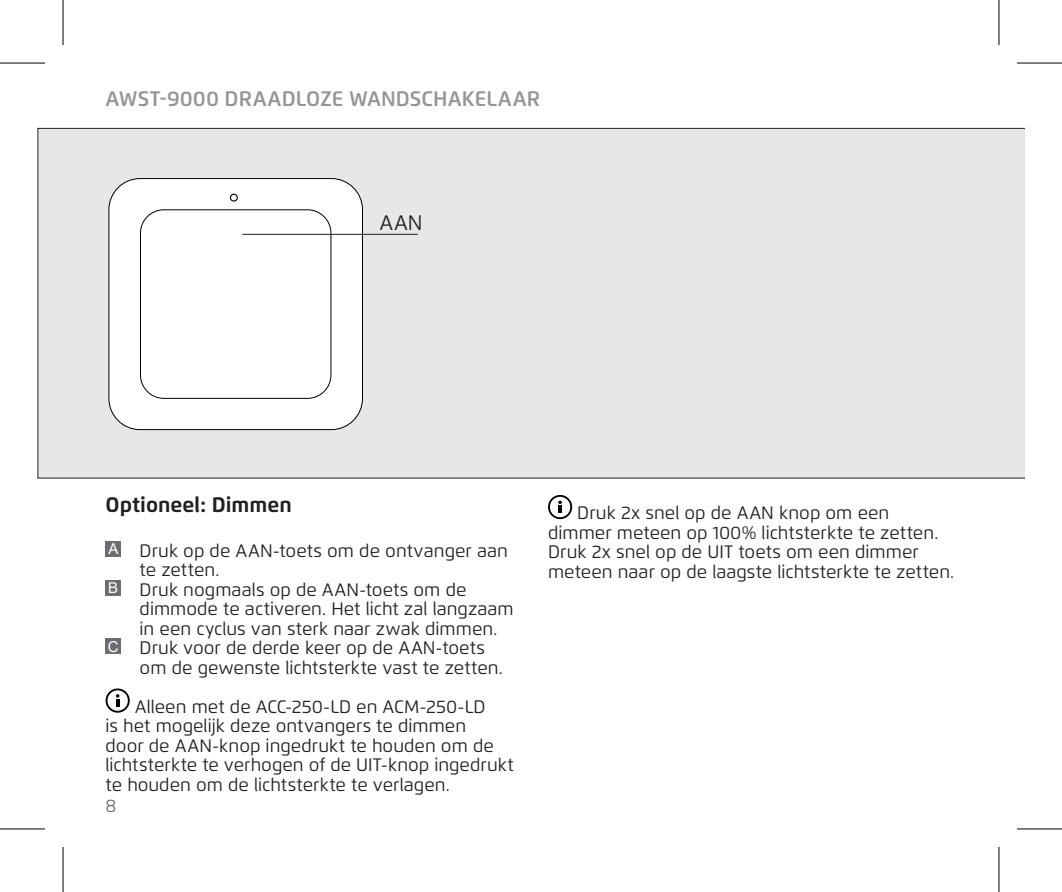
<style>
.page{position:relative;width:1062px;height:892px;background:#fff}
.page>*{position:absolute;margin:0;border:0;box-sizing:border-box;transform-origin:0 0}
.t1{font:600 21px "Flexo";color:#939598}
.Kopje_titel{font:700 21px "Flexo";color:#231f20}
.Kopje_titel-2{font:21px "Flexo";color:#231f20}
.Platte_tekst{font:18px/19.5px "Flexo";color:#231f20}
.t2{font:18px "Flexo";color:#6c6d70}
.Kopje_titel-3{font:15px "Arial";color:#fff}
</style>
<div class="page">
<div style="left:37px;top:128px;width:987px;height:350px;background:#e6e7e9"></div>
<div style="left:106px;top:541px;width:15px;height:15px;background:#6c6d70"></div>
<div style="left:106px;top:580px;width:15px;height:15px;background:#6c6d70"></div>
<div style="left:106px;top:638px;width:15px;height:16px;background:#6c6d70"></div>
<svg style="left:106px;top:688px;width:24px;height:24px"></svg>
<svg style="left:548px;top:495px;width:24px;height:24px"></svg>
<div style="left:109px;top:178px;width:253px;height:251px;background:#fff;border-radius:31px"></div>
<div style="left:109px;top:178px;width:254px;height:252px;border:1px solid #000001;border-radius:31px"></div>
<div style="left:230px;top:194px;width:8px;height:7px;border:1px solid #000001;border-radius:50%"></div>
<div style="left:140px;top:209px;width:191px;height:189px;border:1px solid #000001;border-radius:23px"></div>
<hr style="left:242px;top:234px;width:176px;height:1px;background:#231f20">
<svg style="left:0;top:829px;width:45px;height:1px"></svg>
<svg style="left:1017px;top:829px;width:44px;height:1px"></svg>
<hr style="left:0;top:62px;width:45px;height:2px;background:#000">
<hr style="left:1016px;top:62px;width:45px;height:2px;background:#000">
<hr style="left:0;top:828px;width:45px;height:1px;background:#000">
<hr style="left:1016px;top:828px;width:45px;height:1px;background:#000">
<hr style="left:62px;top:0;width:2px;height:45px;background:#000">
<hr style="left:62px;top:846px;width:2px;height:45px;background:#000">
<hr style="left:998px;top:0;width:1px;height:45px;background:#000">
<hr style="left:998px;top:846px;width:1px;height:45px;background:#000">
<p class="t1" style="left:106px;top:85px;width:436px">AWST-9000 DRAADLOZE WANDSCHAKELAAR</p>
<p class="Kopje_titel-2" style="left:379px;top:210px;width:45px">AAN</p>
<p class="Kopje_titel" style="left:106px;top:491px;width:188px">Optioneel: Dimmen</p>
<p class="Kopje_titel-3" style="left:109px;top:538px;width:12px">A</p>
<p class="Platte_tekst" style="left:140px;top:540px;width:370px">Druk op de AAN-toets om de ontvanger aan te zetten.</p>
<p class="Kopje_titel-3" style="left:108px;top:577px;width:12px">B</p>
<p class="Platte_tekst" style="left:140px;top:579px;width:376px">Druk nogmaals op de AAN-toets om de dimmode te activeren. Het licht zal langzaam in een cyclus van sterk naar zwak dimmen.</p>
<p class="Kopje_titel-3" style="left:108px;top:636px;width:12px">C</p>
<p class="Platte_tekst" style="left:140px;top:638px;width:364px">Druk voor de derde keer op de AAN-toets om de gewenste lichtsterkte vast te zetten.</p>
<p class="Platte_tekst" style="left:106px;top:696px;width:410px;text-indent:29px">Alleen met de ACC-250-LD en ACM-250-LD<br>is het mogelijk deze ontvangers te dimmen<br>door de AAN-knop ingedrukt te houden om de lichtsterkte te verhogen of de UIT-knop ingedrukt te houden om de lichtsterkte te verlagen.</p>
<p class="t2" style="left:106px;top:794px;width:12px">8</p>
<p class="Platte_tekst" style="left:548px;top:503px;width:392px;text-indent:29px">Druk 2x snel op de AAN knop om een dimmer meteen op 100% lichtsterkte te zetten.</p>
<p class="Platte_tekst" style="left:548px;top:542px;width:408px">Druk 2x snel op de UIT toets om een dimmer meteen naar op de laagste lichtsterkte te zetten.</p>
</div>
